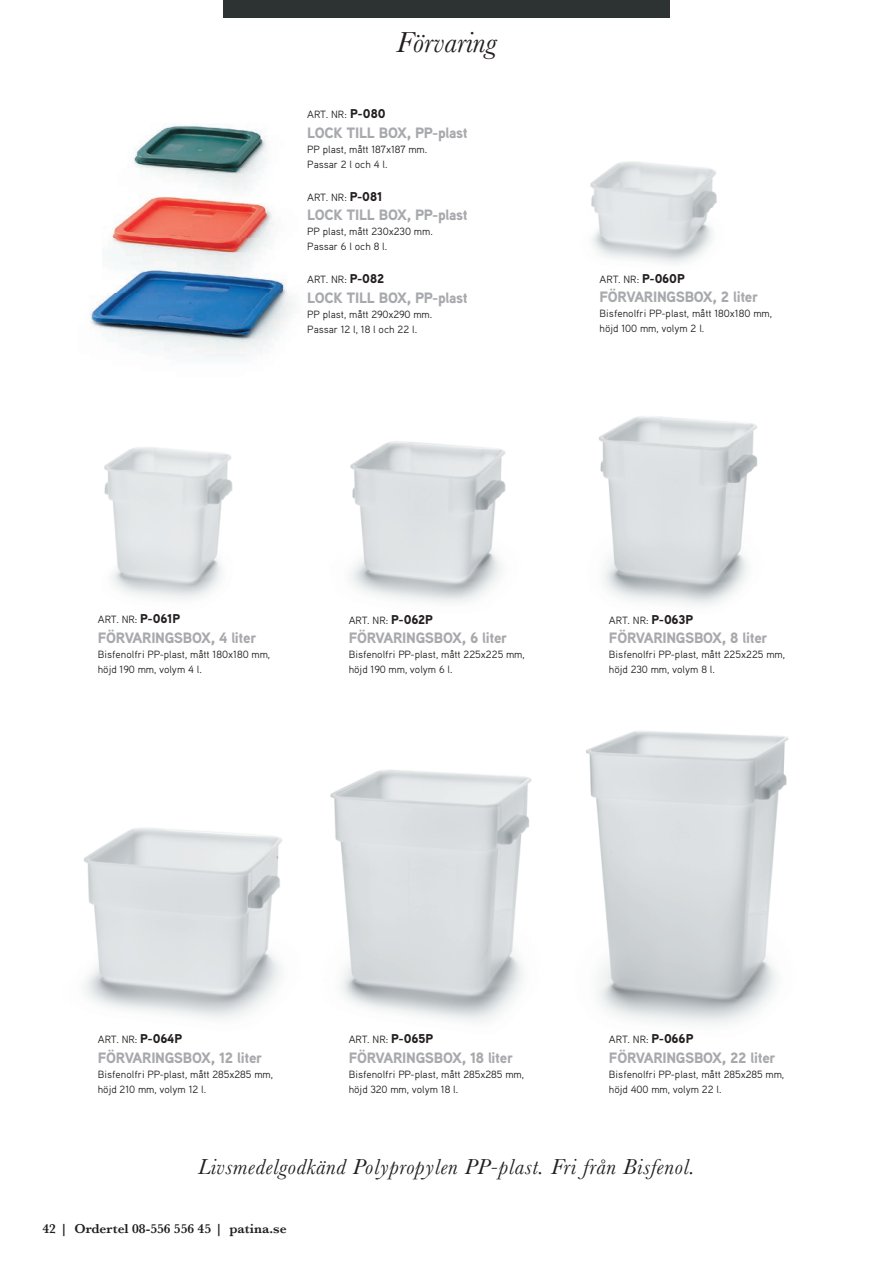
<style>
.page{position:relative;width:893px;height:1263px;background:#fff}
.page>*{position:absolute;margin:0;border:0;box-sizing:border-box;transform-origin:0 0}
.t1{font:italic 30px "Baskerville";color:#231f20}
.t2{font:italic 22.5px "Baskerville";letter-spacing:.03em;color:#231f20}
.t3{font:900 15px "Aaux Pro OT";letter-spacing:-.02em;color:#a8a9ad}
.t4{font:600 13.5px "Baskerville";color:#231f20}
.t5{font:10.5px/15px "Aaux Pro OT";color:#231f20}
.s1{font-weight:900;font-size:12.75px}
</style>
<div class="page">
<div style="left:223px;top:0;width:447px;height:17px;background:#2d3333"></div>
<img style="left:128px;top:123px;width:140px;height:46px">
<img style="left:111px;top:169px;width:164px;height:70px">
<img style="left:90px;top:239px;width:205px;height:118px">
<img style="left:586px;top:731px;width:203px;height:293px">
<img style="left:599px;top:416px;width:159px;height:190px">
<img style="left:84px;top:828px;width:198px;height:191px">
<img style="left:330px;top:770px;width:202px;height:251px">
<img style="left:590px;top:161px;width:127px;height:103px">
<img style="left:104px;top:447px;width:129px;height:152px">
<img style="left:350px;top:441px;width:156px;height:162px">
<h1 class="t1" style="left:397px;top:22px;width:101px">Förvaring</h1>
<p class="t5" style="left:307px;top:107px;width:80px">ART. NR: <span class="s1">P-080</span></p>
<h3 class="t3" style="left:307px;top:123px;width:162px">LOCK TILL BOX, PP-plast</h3>
<p class="t5" style="left:307px;top:141px;width:122px">PP plast, mått 187x187 mm.<br>Passar 2 l och 4 l.</p>
<p class="t5" style="left:307px;top:189px;width:77px">ART. NR: <span class="s1">P-081</span></p>
<h3 class="t3" style="left:307px;top:205px;width:162px">LOCK TILL BOX, PP-plast</h3>
<p class="t5" style="left:307px;top:224px;width:127px">PP plast, mått 230x230 mm.<br>Passar 6 l och 8 l.</p>
<p class="t5" style="left:307px;top:272px;width:79px">ART. NR: <span class="s1">P-082</span></p>
<h3 class="t3" style="left:307px;top:288px;width:162px">LOCK TILL BOX, PP-plast</h3>
<p class="t5" style="left:307px;top:306px;width:127px">PP plast, mått 290x290 mm.<br>Passar 12 l, 18 l och 22 l.</p>
<p class="t5" style="left:600px;top:271px;width:87px">ART. NR: <span class="s1">P-060P</span></p>
<h3 class="t3" style="left:600px;top:288px;width:160px">FÖRVARINGSBOX, 2 liter</h3>
<p class="t5" style="left:600px;top:306px;width:174px">Bisfenolfri PP-plast, mått 180x180 mm, höjd 100 mm, volym 2 l.</p>
<p class="t5" style="left:98px;top:612px;width:84px">ART. NR: <span class="s1">P-061P</span></p>
<h3 class="t3" style="left:98px;top:628px;width:160px">FÖRVARINGSBOX, 4 liter</h3>
<p class="t5" style="left:98px;top:646px;width:174px">Bisfenolfri PP-plast, mått 180x180 mm, höjd 190 mm, volym 4 l.</p>
<p class="t5" style="left:349px;top:612px;width:86px">ART. NR: <span class="s1">P-062P</span></p>
<h3 class="t3" style="left:349px;top:628px;width:160px">FÖRVARINGSBOX, 6 liter</h3>
<p class="t5" style="left:349px;top:646px;width:178px">Bisfenolfri PP-plast, mått 225x225 mm, höjd 190 mm, volym 6 l.</p>
<p class="t5" style="left:609px;top:612px;width:86px">ART. NR: <span class="s1">P-063P</span></p>
<h3 class="t3" style="left:609px;top:628px;width:160px">FÖRVARINGSBOX, 8 liter</h3>
<p class="t5" style="left:609px;top:646px;width:178px">Bisfenolfri PP-plast, mått 225x225 mm, höjd 230 mm, volym 8 l.</p>
<p class="t5" style="left:98px;top:1031px;width:86px">ART. NR: <span class="s1">P-064P</span></p>
<h3 class="t3" style="left:98px;top:1048px;width:166px">FÖRVARINGSBOX, 12 liter</h3>
<p class="t5" style="left:98px;top:1066px;width:177px">Bisfenolfri PP-plast, mått 285x285 mm, höjd 210 mm, volym 12 l.</p>
<p class="t5" style="left:349px;top:1031px;width:86px">ART. NR: <span class="s1">P-065P</span></p>
<h3 class="t3" style="left:349px;top:1048px;width:166px">FÖRVARINGSBOX, 18 liter</h3>
<p class="t5" style="left:349px;top:1066px;width:177px">Bisfenolfri PP-plast, mått 285x285 mm, höjd 320 mm, volym 18 l.</p>
<p class="t5" style="left:609px;top:1031px;width:86px">ART. NR: <span class="s1">P-066P</span></p>
<h3 class="t3" style="left:609px;top:1048px;width:168px">FÖRVARINGSBOX, 22 liter</h3>
<p class="t5" style="left:609px;top:1066px;width:177px">Bisfenolfri PP-plast, mått 285x285 mm, höjd 400 mm, volym 22 l.</p>
<h2 class="t2" style="left:198px;top:1152px;width:498px">Livsmedelgodkänd Polypropylen PP-plast. Fri från Bisfenol.</h2>
<p class="t4" style="left:43px;top:1219px;width:246px">42 | Ordertel 08-556 556 45 | patina.se</p>
</div>
